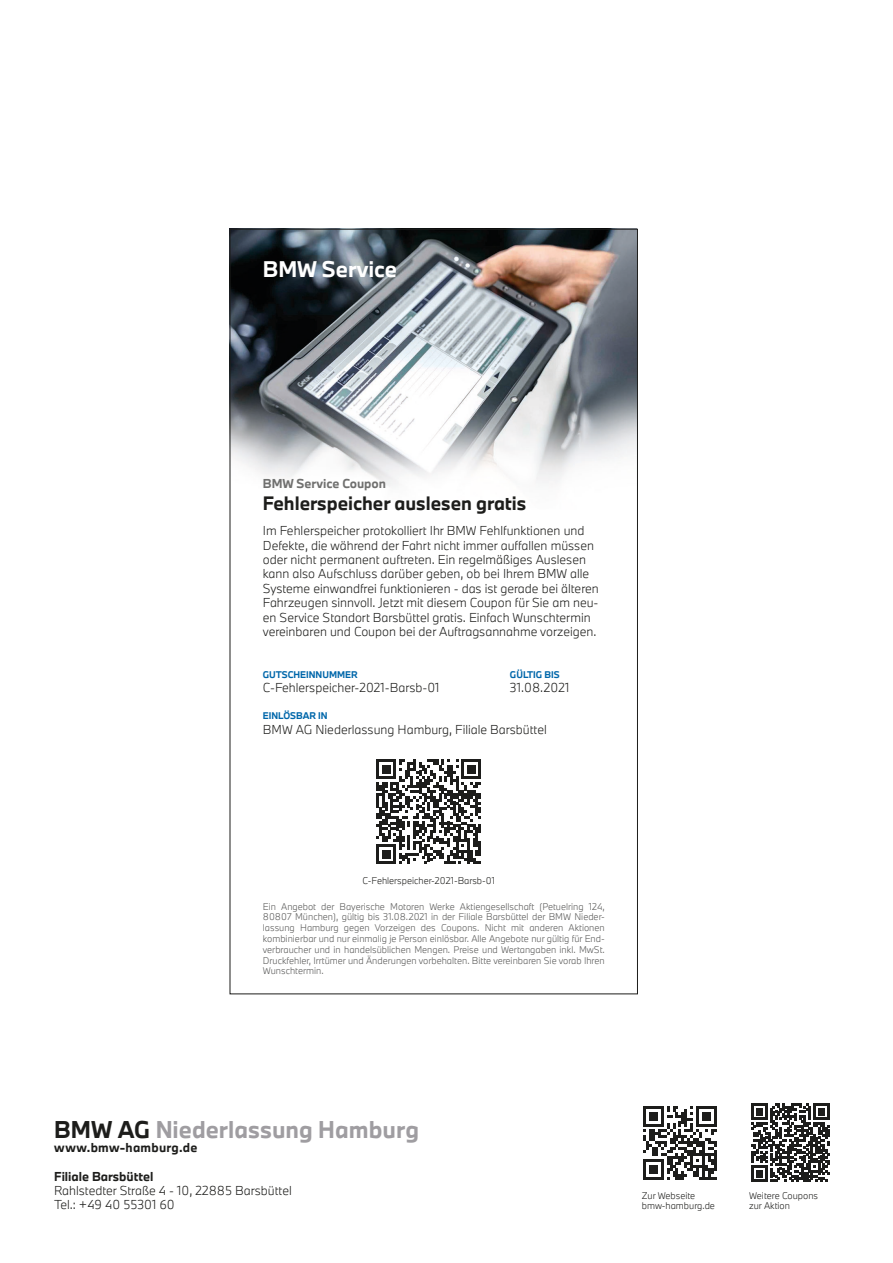
<style>
.page{position:relative;width:893px;height:1263px;background:#fff}
.page>*{position:absolute;margin:0;border:0;box-sizing:border-box;transform-origin:0 0}
.t1{font:700 22.5px "BMW Type Next";color:#9f9da1}
.t2{font:700 21px "BMW Type Next";color:#fff}
.t3{font:700 18px "BMW Type Next";color:#1d1d1b}
.t4{font:300 12px/14.4px "BMW Type Next";color:#1d1d1b}
.t5{font:700 12px "BMW Type Next";letter-spacing:.02em;color:#1d1d1b}
.t6{font:700 12px "BMW Type Next";color:#1d1d1b}
.t7{font:700 12px "BMW Type Next";color:#70706f}
.t8{font:300 9px/10.8px "BMW Type Next";color:#575756;text-align:justify}
.t9{font:300 9px/10.8px "BMW Type Next";color:#1d1d1b}
.t10{font:700 9px "BMW Type Next";color:#0067aa}
.s1{color:#1d1d1b}
</style>
<div class="page">
<img style="left:232px;top:231px;width:404px;height:256px">
<svg style="left:376px;top:759px;width:105px;height:105px"></svg>
<svg style="left:643px;top:1106px;width:74px;height:74px"></svg>
<svg style="left:751px;top:1103px;width:79px;height:79px"></svg>
<h2 class="t2" style="left:263px;top:254px;width:136px">BMW Service</h2>
<p class="t7" style="left:263px;top:475px;width:125px">BMW Service Coupon</p>
<h3 class="t3" style="left:263px;top:491px;width:265px">Fehlerspeicher auslesen gratis</h3>
<p class="t4" style="left:263px;top:523px;width:337px">Im Fehlerspeicher protokolliert Ihr BMW Fehlfunktionen und Defekte, die während der Fahrt nicht immer auffallen müssen oder nicht permanent auftreten. Ein regelmäßiges Auslesen kann also Aufschluss darüber geben, ob bei Ihrem BMW alle Systeme einwandfrei funktionieren - das ist gerade bei älteren Fahrzeugen sinnvoll. Jetzt mit diesem Coupon für Sie am neu&shy;en Service Standort Barsbüttel gratis. Einfach Wunschtermin vereinbaren und Coupon bei der Auftragsannahme vorzeigen.</p>
<p class="t10" style="left:263px;top:668px;width:96px">GUTSCHEINNUMMER</p>
<p class="t4" style="left:263px;top:680px;width:178px">C-Fehlerspeicher-2021-Barsb-01</p>
<p class="t10" style="left:263px;top:709px;width:66px">EINLÖSBAR IN</p>
<p class="t4" style="left:263px;top:722px;width:285px">BMW AG Niederlassung Hamburg, Filiale Barsbüttel</p>
<p class="t10" style="left:510px;top:668px;width:51px">GÜLTIG BIS</p>
<p class="t4" style="left:510px;top:680px;width:61px">31.08.2021</p>
<p class="t9" style="left:362px;top:875px;width:134px">C-Fehlerspeicher-2021-Barsb-01</p>
<p class="t8" style="left:263px;top:901px;width:343px">Ein Angebot der Bayerische Motoren Werke Aktiengesellschaft (Petuelring 124, 80807 München), gültig bis 31.08.2021 in der Filiale Barsbüttel der BMW Nieder&shy;lassung Hamburg gegen Vorzeigen des Coupons. Nicht mit anderen Aktionen kombinierbar und nur einmalig je Person einlösbar. Alle Angebote nur gültig für End&shy;verbraucher und in handelsüblichen Mengen. Preise und Wertangaben inkl. MwSt.<br>Druckfehler, Irrtümer und Änderungen vorbehalten. Bitte vereinbaren Sie vorab Ihren Wunschtermin.</p>
<h1 class="t1" style="left:54px;top:1114px;width:366px"><span class="s1">BMW AG</span> Niederlassung Hamburg</h1>
<p class="t5" style="left:54px;top:1139px;width:145px">www.bmw-hamburg.de</p>
<p class="t6" style="left:54px;top:1168px;width:101px">Filiale Barsbüttel</p>
<p class="t4" style="left:54px;top:1183px;width:239px">Rahlstedter Straße 4 - 10, 22885 Barsbüttel<br>Tel.: +49 40 55301 60</p>
<p class="t9" style="left:642px;top:1189px;width:75px">Zur Webseite bmw-hamburg.de</p>
<p class="t9" style="left:749px;top:1189px;width:71px">Weitere Coupons zur Aktion</p>
</div>
